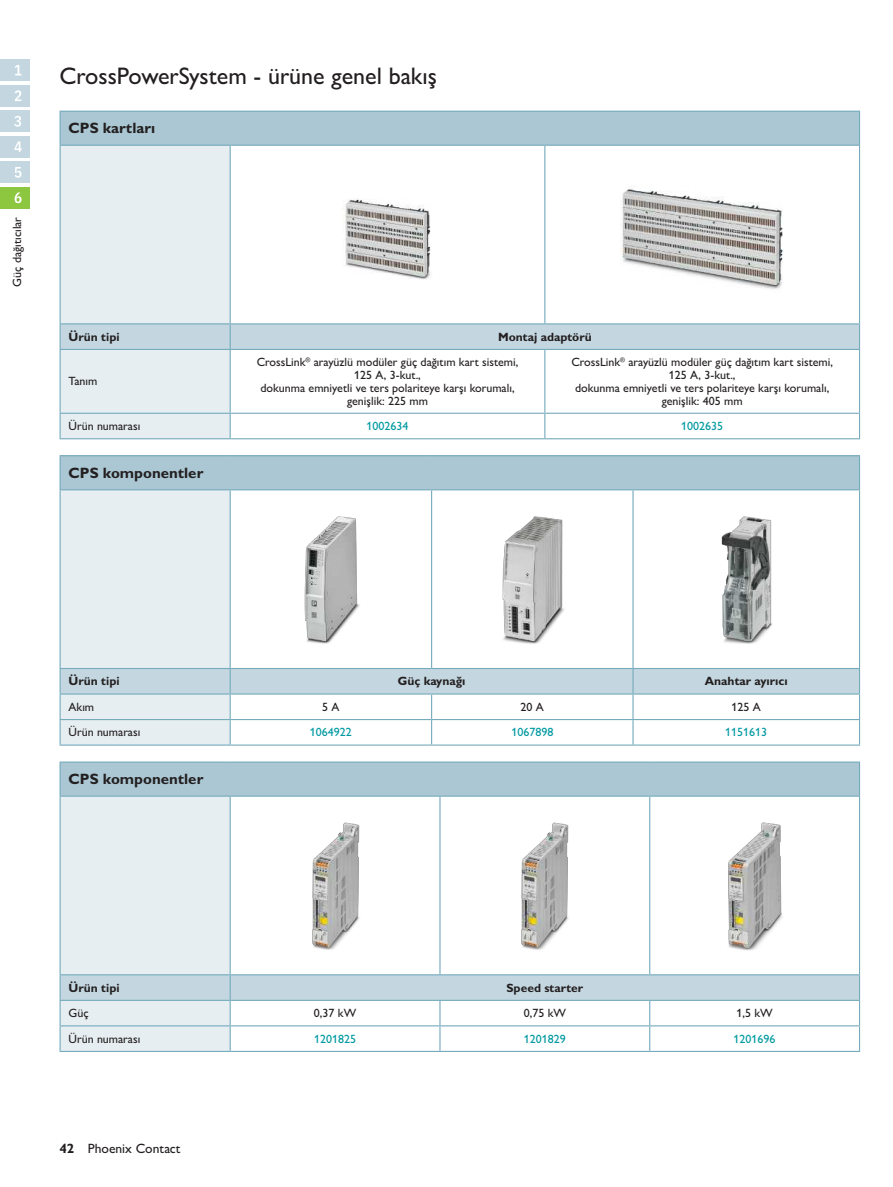
<style>
.page{position:relative;width:893px;height:1187px;background:#fff}
.page>*{position:absolute;margin:0;border:0;box-sizing:border-box;transform-origin:0 0}
.t1{font:24px "Px C Gill Alt One";color:#231f20}
.t2{font:700 15px "Px C Gill Alt One";color:#231f20}
.t3{font:13.5px "Px C Gill Alt One";color:#231f20}
.t4{font:12px/12.8px "Px C Gill Alt One";color:#231f20;text-align:center}
.t5{font:700 12px "Px C Gill Alt One";color:#231f20}
.t6{font:12px "Px C Gill Alt One";color:#0099a1}
.s1{font-weight:700}
</style>
<div class="page">
<div style="left:60px;top:456px;width:799px;height:34px;background:#aac7d3"></div>
<div style="left:61px;top:490px;width:169px;height:178px;background:#e6eef2"></div>
<svg style="left:231px;top:490px;width:628px;height:178px"></svg>
<hr style="left:859px;top:456px;width:1px;height:33px;background:#75abbd">
<hr style="left:230px;top:744px;width:202px;height:1px;background:#75abbd">
<hr style="left:432px;top:744px;width:201px;height:1px;background:#75abbd">
<hr style="left:633px;top:744px;width:227px;height:1px;background:#75abbd">
<hr style="left:60px;top:455px;width:170px;height:1px;background:#75abbd">
<hr style="left:60px;top:456px;width:1px;height:33px;background:#75abbd">
<hr style="left:230px;top:455px;width:202px;height:1px;background:#75abbd">
<hr style="left:432px;top:455px;width:201px;height:1px;background:#75abbd">
<hr style="left:633px;top:455px;width:227px;height:1px;background:#75abbd">
<hr style="left:60px;top:489px;width:170px;height:1px;background:#75abbd">
<hr style="left:230px;top:489px;width:202px;height:1px;background:#75abbd">
<hr style="left:432px;top:489px;width:201px;height:1px;background:#75abbd">
<hr style="left:633px;top:489px;width:227px;height:1px;background:#75abbd">
<hr style="left:230px;top:490px;width:1px;height:178px;background:#75abbd">
<hr style="left:431px;top:490px;width:1px;height:178px;background:#75abbd">
<hr style="left:632px;top:490px;width:2px;height:178px;background:#75abbd">
<hr style="left:60px;top:490px;width:1px;height:178px;background:#75abbd">
<hr style="left:859px;top:490px;width:1px;height:178px;background:#75abbd">
<svg style="left:60px;top:668px;width:800px;height:76px"></svg>
<hr style="left:60px;top:693px;width:170px;height:1px;background:#75abbd">
<hr style="left:60px;top:719px;width:170px;height:1px;background:#75abbd">
<hr style="left:60px;top:744px;width:170px;height:1px;background:#75abbd">
<img style="left:251px;top:496px;width:160px;height:165px">
<img style="left:452px;top:496px;width:161px;height:165px">
<img style="left:666px;top:496px;width:161px;height:165px">
<div style="left:60px;top:762px;width:799px;height:34px;background:#aac7d3"></div>
<div style="left:61px;top:796px;width:169px;height:178px;background:#e6eef2"></div>
<svg style="left:231px;top:796px;width:628px;height:178px"></svg>
<hr style="left:859px;top:762px;width:1px;height:33px;background:#75abbd">
<hr style="left:230px;top:1050px;width:210px;height:1px;background:#75abbd">
<hr style="left:440px;top:1050px;width:210px;height:1px;background:#75abbd">
<hr style="left:650px;top:1050px;width:210px;height:1px;background:#75abbd">
<hr style="left:60px;top:761px;width:170px;height:1px;background:#75abbd">
<hr style="left:60px;top:762px;width:1px;height:33px;background:#75abbd">
<hr style="left:230px;top:761px;width:210px;height:1px;background:#75abbd">
<hr style="left:440px;top:761px;width:210px;height:1px;background:#75abbd">
<hr style="left:650px;top:761px;width:210px;height:1px;background:#75abbd">
<hr style="left:60px;top:795px;width:170px;height:1px;background:#75abbd">
<hr style="left:230px;top:795px;width:210px;height:1px;background:#75abbd">
<hr style="left:440px;top:795px;width:210px;height:1px;background:#75abbd">
<hr style="left:650px;top:795px;width:210px;height:1px;background:#75abbd">
<hr style="left:230px;top:796px;width:1px;height:178px;background:#75abbd">
<hr style="left:439px;top:796px;width:1px;height:178px;background:#75abbd">
<hr style="left:649px;top:796px;width:1px;height:178px;background:#75abbd">
<hr style="left:60px;top:796px;width:1px;height:178px;background:#75abbd">
<hr style="left:859px;top:796px;width:1px;height:178px;background:#75abbd">
<svg style="left:60px;top:974px;width:800px;height:76px"></svg>
<hr style="left:60px;top:999px;width:170px;height:1px;background:#75abbd">
<hr style="left:60px;top:1025px;width:170px;height:1px;background:#75abbd">
<hr style="left:60px;top:1050px;width:170px;height:1px;background:#75abbd">
<img style="left:255px;top:802px;width:160px;height:166px">
<img style="left:464px;top:802px;width:161px;height:166px">
<img style="left:674px;top:802px;width:161px;height:166px">
<div style="left:60px;top:111px;width:799px;height:34px;background:#aac7d3"></div>
<div style="left:61px;top:146px;width:169px;height:292px;background:#e6eef2"></div>
<hr style="left:859px;top:112px;width:1px;height:33px;background:#75abbd">
<hr style="left:230px;top:412px;width:315px;height:2px;background:#75abbd">
<hr style="left:545px;top:412px;width:315px;height:2px;background:#75abbd">
<hr style="left:230px;top:438px;width:315px;height:1px;background:#75abbd">
<hr style="left:545px;top:438px;width:315px;height:1px;background:#75abbd">
<hr style="left:230px;top:323px;width:315px;height:1px;background:#75abbd">
<hr style="left:545px;top:323px;width:315px;height:1px;background:#75abbd">
<hr style="left:230px;top:349px;width:315px;height:1px;background:#75abbd">
<hr style="left:545px;top:349px;width:315px;height:1px;background:#75abbd">
<hr style="left:60px;top:111px;width:170px;height:1px;background:#75abbd">
<hr style="left:60px;top:112px;width:1px;height:33px;background:#75abbd">
<hr style="left:230px;top:111px;width:315px;height:1px;background:#75abbd">
<hr style="left:545px;top:111px;width:315px;height:1px;background:#75abbd">
<hr style="left:60px;top:145px;width:170px;height:1px;background:#75abbd">
<hr style="left:230px;top:145px;width:315px;height:1px;background:#75abbd">
<hr style="left:545px;top:145px;width:315px;height:1px;background:#75abbd">
<hr style="left:60px;top:350px;width:1px;height:62px;background:#75abbd">
<hr style="left:230px;top:350px;width:1px;height:62px;background:#75abbd">
<hr style="left:544px;top:350px;width:1px;height:62px;background:#75abbd">
<hr style="left:859px;top:350px;width:1px;height:62px;background:#75abbd">
<svg style="left:60px;top:414px;width:1px;height:24px"></svg>
<svg style="left:859px;top:414px;width:1px;height:24px"></svg>
<svg style="left:230px;top:414px;width:1px;height:24px"></svg>
<svg style="left:544px;top:414px;width:1px;height:24px"></svg>
<hr style="left:230px;top:146px;width:1px;height:177px;background:#75abbd">
<hr style="left:544px;top:146px;width:1px;height:177px;background:#75abbd">
<hr style="left:60px;top:323px;width:170px;height:1px;background:#75abbd">
<hr style="left:60px;top:146px;width:1px;height:177px;background:#75abbd">
<hr style="left:859px;top:146px;width:1px;height:177px;background:#75abbd">
<svg style="left:60px;top:324px;width:800px;height:25px;background:#c1d5de"></svg>
<hr style="left:60px;top:349px;width:170px;height:1px;background:#75abbd">
<hr style="left:60px;top:412px;width:170px;height:2px;background:#75abbd">
<hr style="left:60px;top:438px;width:170px;height:1px;background:#75abbd">
<img style="left:345px;top:199px;width:86px;height:81px">
<img style="left:620px;top:186px;width:163px;height:103px">
<div style="left:0;top:60px;width:30px;height:21px;background:#c4d7e0"></div>
<svg style="left:15px;top:65px;width:7px;height:10px"></svg>
<div style="left:0;top:85px;width:30px;height:21px;background:#c4d7e0"></div>
<svg style="left:15px;top:90px;width:6px;height:11px"></svg>
<div style="left:0;top:111px;width:30px;height:21px;background:#c4d7e0"></div>
<svg style="left:14px;top:116px;width:7px;height:11px"></svg>
<div style="left:0;top:136px;width:30px;height:21px;background:#c4d7e0"></div>
<svg style="left:14px;top:141px;width:8px;height:11px"></svg>
<div style="left:0;top:162px;width:30px;height:21px;background:#c4d7e0"></div>
<svg style="left:15px;top:167px;width:6px;height:11px"></svg>
<div style="left:0;top:187px;width:30px;height:21px;background:#8dc63f"></div>
<svg style="left:15px;top:192px;width:7px;height:11px"></svg>
<p class="t4" style="left:11px;top:286px;width:71px;rotate:-90deg">Güç dağıtıcılar</p>
<h1 class="t1" style="left:60px;top:62px;width:379px">CrossPowerSystem - ürüne genel bakış</h1>
<p class="t2" style="left:69px;top:119px;width:88px">CPS kartları</p>
<p class="t5" style="left:69px;top:329px;width:53px">Ürün tipi</p>
<p class="t5" style="left:498px;top:329px;width:95px">Montaj adaptörü</p>
<p class="t4" style="left:69px;top:375px;width:30px">Tanım</p>
<p class="t4" style="left:257px;top:356px;width:263px">CrossLink<sup>®</sup> arayüzlü modüler güç dağıtım kart sistemi, 125 A, 3-kut.,<br>dokunma emniyetli ve ters polariteye karşı korumalı, genişlik: 225 mm</p>
<p class="t4" style="left:571px;top:356px;width:263px">CrossLink<sup>®</sup> arayüzlü modüler güç dağıtım kart sistemi, 125 A, 3-kut.,<br>dokunma emniyetli ve ters polariteye karşı korumalı, genişlik: 405 mm</p>
<p class="t4" style="left:69px;top:419px;width:73px">Ürün numarası</p>
<p class="t6" style="left:366px;top:419px;width:43px">1002634</p>
<p class="t6" style="left:681px;top:419px;width:43px">1002635</p>
<p class="t2" style="left:69px;top:463px;width:136px">CPS komponentler</p>
<p class="t5" style="left:69px;top:673px;width:53px">Ürün tipi</p>
<p class="t5" style="left:398px;top:673px;width:69px">Güç kaynağı</p>
<p class="t5" style="left:705px;top:673px;width:84px">Anahtar ayırıcı</p>
<p class="t4" style="left:69px;top:700px;width:27px">Akım</p>
<p class="t4" style="left:322px;top:700px;width:19px">5 A</p>
<p class="t4" style="left:521px;top:700px;width:25px">20 A</p>
<p class="t4" style="left:732px;top:700px;width:31px">125 A</p>
<p class="t4" style="left:69px;top:725px;width:73px">Ürün numarası</p>
<p class="t6" style="left:310px;top:725px;width:43px">1064922</p>
<p class="t6" style="left:511px;top:725px;width:43px">1067898</p>
<p class="t6" style="left:725px;top:725px;width:43px">1151613</p>
<p class="t2" style="left:69px;top:769px;width:136px">CPS komponentler</p>
<p class="t5" style="left:69px;top:980px;width:53px">Ürün tipi</p>
<p class="t5" style="left:506px;top:980px;width:78px">Speed starter</p>
<p class="t4" style="left:69px;top:1006px;width:22px">Güç</p>
<p class="t4" style="left:314px;top:1006px;width:44px">0,37 kW</p>
<p class="t4" style="left:524px;top:1006px;width:44px">0,75 kW</p>
<p class="t4" style="left:736px;top:1006px;width:38px">1,5 kW</p>
<p class="t4" style="left:69px;top:1032px;width:73px">Ürün numarası</p>
<p class="t6" style="left:314px;top:1031px;width:43px">1201825</p>
<p class="t6" style="left:524px;top:1031px;width:43px">1201829</p>
<p class="t6" style="left:734px;top:1031px;width:44px">1201696</p>
<p class="t3" style="left:60px;top:1140px;width:122px"><span class="s1">42</span> Phoenix Contact</p>
</div>
